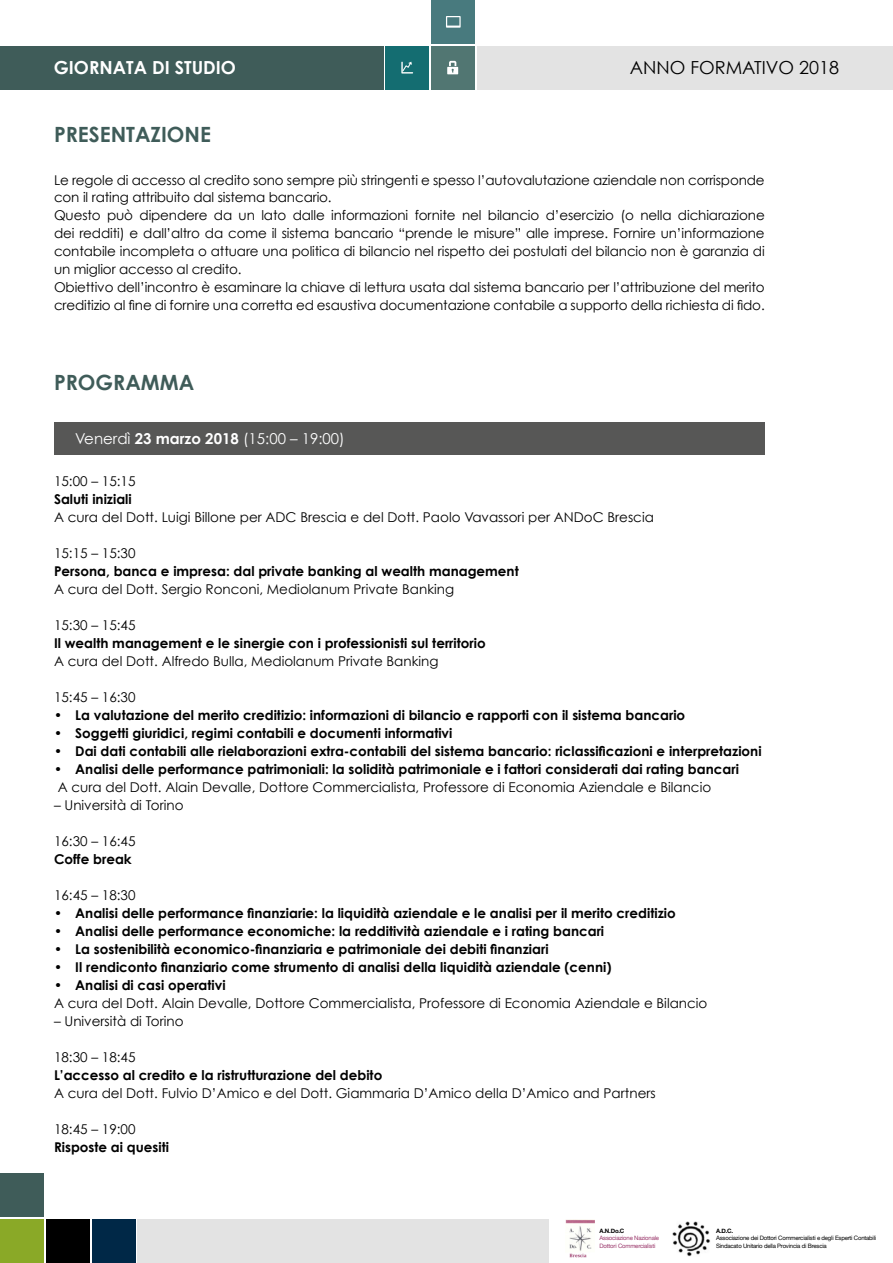
<style>
.page{position:relative;width:893px;height:1263px;background:#fff}
.page>*{position:absolute;margin:0;border:0;box-sizing:border-box;transform-origin:0 0}
.t1{font:700 21px "Century Gothic";color:#3f5c59}
.t2{font:18px "Century Gothic";color:#000}
.t3{font:700 18px "Century Gothic";color:#fff}
.t4{font:15px "Century Gothic";color:#fff}
.t5{font:13.5px/18px "Century Gothic";letter-spacing:-.01em;color:#000}
.t6{font:700 13.5px "Century Gothic";color:#000}
.t7{font:6px/7.5px "Helvetica Neue";letter-spacing:-.03em;color:#000}
.t8{font:6px/7.5px "Helvetica Neue";letter-spacing:-.03em;color:#9a366a}
.t9{font:700 6px "Helvetica Neue";color:#000}
.s1{font-weight:700}
</style>
<div class="page">
<div style="left:0;top:46px;width:384px;height:43px;background:#3f5c59"></div>
<div style="left:477px;top:46px;width:416px;height:43px;background:#e3e3e3"></div>
<div style="left:431px;top:46px;width:44px;height:43px;background:#517672"></div>
<div style="left:431px;top:0;width:44px;height:44px;background:#487a7e"></div>
<div style="left:385px;top:46px;width:44px;height:43px;background:#146d71"></div>
<svg style="left:447px;top:61px;width:11px;height:13px"></svg>
<svg style="left:446px;top:16px;width:15px;height:12px"></svg>
<svg style="left:401px;top:62px;width:12px;height:12px"></svg>
<div style="left:0;top:1219px;width:44px;height:44px;background:#8aa927"></div>
<div style="left:0;top:1173px;width:44px;height:44px;background:#3f5c59"></div>
<div style="left:92px;top:1219px;width:44px;height:44px;background:#002847"></div>
<div style="left:138px;top:1219px;width:411px;height:44px;background:#e3e3e3"></div>
<div style="left:46px;top:1219px;width:44px;height:44px;background:#000"></div>
<img style="left:565px;top:1219px;width:30px;height:39px">
<img style="left:672px;top:1221px;width:38px;height:36px">
<div style="left:54px;top:422px;width:711px;height:32px;background:#575756"></div>
<h2 class="t3" style="left:54px;top:56px;width:184px">GIORNATA DI STUDIO</h2>
<h2 class="t2" style="left:630px;top:57px;width:211px">ANNO FORMATIVO 2018</h2>
<h1 class="t1" style="left:54px;top:122px;width:159px">PRESENTAZIONE</h1>
<p class="t5" style="left:54px;top:170px;width:712px">Le regole di accesso al credito sono sempre più stringenti e spesso l’autovalutazione aziendale non corrisponde con il rating attribuito dal sistema bancario.<br>Questo può dipendere da un lato dalle informazioni fornite nel bilancio d’esercizio (o nella dichiarazione dei redditi) e dall’altro da come il sistema bancario “prende le misure” alle imprese. Fornire un’informazione contabile incompleta o attuare una politica di bilancio nel rispetto dei postulati del bilancio non è garanzia di un miglior accesso al credito.<br>Obiettivo dell’incontro è esaminare la chiave di lettura usata dal sistema bancario per l’attribuzione del merito creditizio al fine di fornire una corretta ed esaustiva documentazione contabile a supporto della richiesta di fido.</p>
<h1 class="t1" style="left:54px;top:369px;width:142px">PROGRAMMA</h1>
<p class="t4" style="left:75px;top:429px;width:271px">Venerdì <span class="s1">23 marzo 2018</span> (15:00 – 19:00)</p>
<p class="t5" style="left:54px;top:471px;width:83px">15:00 – 15:15</p>
<p class="t6" style="left:54px;top:490px;width:79px">Saluti iniziali</p>
<p class="t5" style="left:54px;top:507px;width:601px">A cura del Dott. Luigi Billone per ADC Brescia e del Dott. Paolo Vavassori per ANDoC Brescia</p>
<p class="t5" style="left:54px;top:543px;width:83px">15:15 – 15:30</p>
<p class="t6" style="left:54px;top:562px;width:466px">Persona, banca e impresa: dal private banking al wealth management</p>
<p class="t5" style="left:54px;top:579px;width:402px">A cura del Dott. Sergio Ronconi, Mediolanum Private Banking</p>
<p class="t5" style="left:54px;top:615px;width:83px">15:30 – 15:45</p>
<p class="t6" style="left:54px;top:634px;width:433px">Il wealth management e le sinergie con i professionisti sul territorio</p>
<p class="t5" style="left:54px;top:651px;width:386px">A cura del Dott. Alfredo Bulla, Mediolanum Private Banking</p>
<p class="t5" style="left:54px;top:687px;width:83px">15:45 – 16:30</p>
<p class="t6" style="left:54px;top:706px;width:633px">• La valutazione del merito creditizio: informazioni di bilancio e rapporti con il sistema bancario</p>
<p class="t6" style="left:54px;top:724px;width:400px">• Soggetti giuridici, regimi contabili e documenti informativi</p>
<p class="t6" style="left:54px;top:742px;width:709px">• Dai dati contabili alle rielaborazioni extra-contabili del sistema bancario: riclassificazioni e interpretazioni</p>
<p class="t6" style="left:54px;top:760px;width:686px">• Analisi delle performance patrimoniali: la solidità patrimoniale e i fattori considerati dai rating bancari</p>
<p class="t5" style="left:58px;top:777px;width:655px">A cura del Dott. Alain Devalle, Dottore Commercialista, Professore di Economia Aziendale e Bilancio</p>
<p class="t5" style="left:54px;top:795px;width:131px">– Università di Torino</p>
<p class="t5" style="left:54px;top:831px;width:83px">16:30 – 16:45</p>
<p class="t6" style="left:54px;top:850px;width:79px">Coffe break</p>
<p class="t5" style="left:54px;top:885px;width:83px">16:45 – 18:30</p>
<p class="t6" style="left:54px;top:904px;width:623px">• Analisi delle performance finanziarie: la liquidità aziendale e le analisi per il merito creditizio</p>
<p class="t6" style="left:54px;top:922px;width:552px">• Analisi delle performance economiche: la redditività aziendale e i rating bancari</p>
<p class="t6" style="left:54px;top:940px;width:496px">• La sostenibilità economico-finanziaria e patrimoniale dei debiti finanziari</p>
<p class="t6" style="left:54px;top:958px;width:559px">• Il rendiconto finanziario come strumento di analisi della liquidità aziendale (cenni)</p>
<p class="t6" style="left:54px;top:976px;width:173px">• Analisi di casi operativi</p>
<p class="t5" style="left:54px;top:993px;width:655px">A cura del Dott. Alain Devalle, Dottore Commercialista, Professore di Economia Aziendale e Bilancio</p>
<p class="t5" style="left:54px;top:1011px;width:131px">– Università di Torino</p>
<p class="t5" style="left:54px;top:1047px;width:83px">18:30 – 18:45</p>
<p class="t6" style="left:54px;top:1066px;width:330px">L’accesso al credito e la ristrutturazione del debito</p>
<p class="t5" style="left:54px;top:1083px;width:603px">A cura del Dott. Fulvio D’Amico e del Dott. Giammaria D’Amico della D’Amico and Partners</p>
<p class="t5" style="left:54px;top:1119px;width:83px">18:45 – 19:00</p>
<p class="t6" style="left:54px;top:1138px;width:117px">Risposte ai quesiti</p>
<p class="t9" style="left:600px;top:1226px;width:26px">A.N.Do.C</p>
<p class="t8" style="left:600px;top:1234px;width:61px">Associazione Nazionale<br>Dottori Commercialisti</p>
<p class="t9" style="left:716px;top:1226px;width:19px">A.D.C.</p>
<p class="t7" style="left:716px;top:1234px;width:162px">Associazione dei Dottori Commercialisti e degli Esperti Contabili<br>Sindacato Unitario della Provincia di Brescia</p>
</div>
